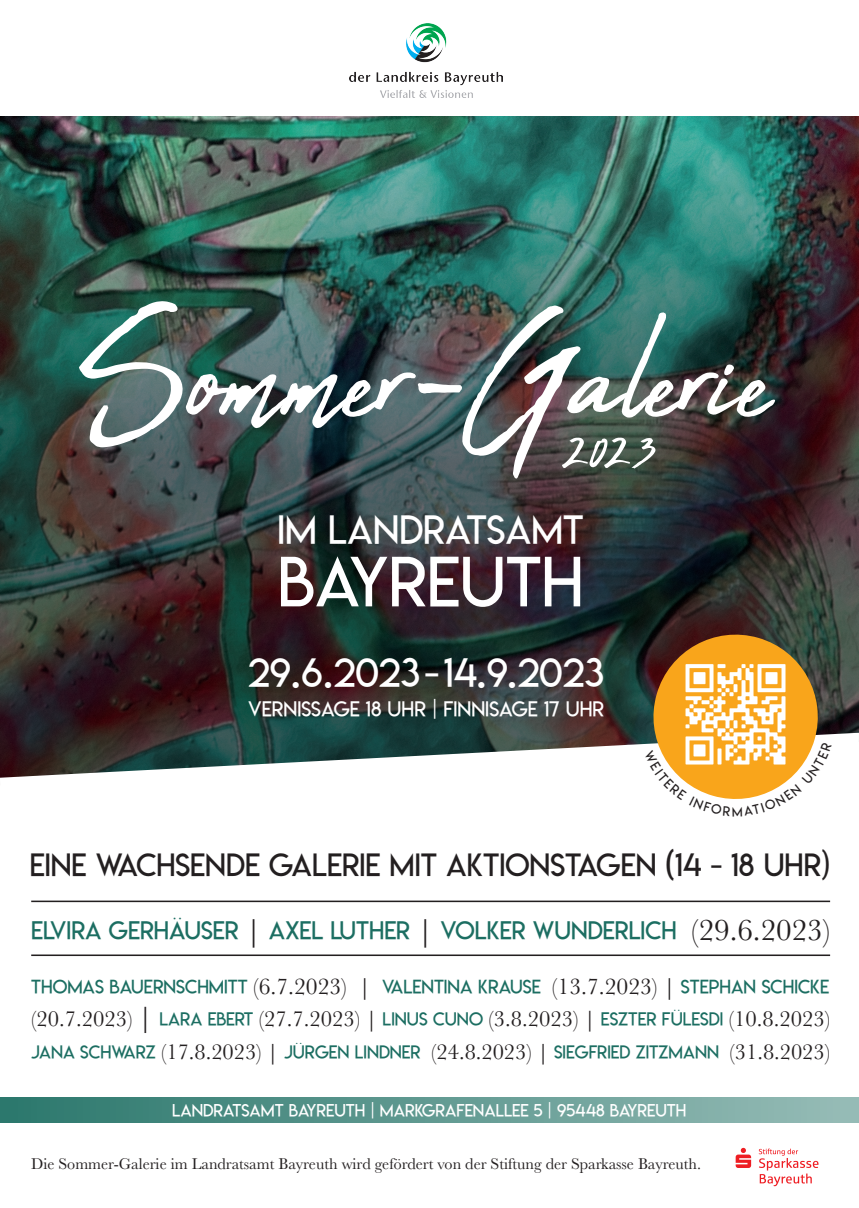
<style>
.page{position:relative;width:859px;height:1208px;background:#fff}
.page>*{position:absolute;margin:0;border:0;box-sizing:border-box;transform-origin:0 0}
.t1{font:189.3px "Abuget";color:#fff}
.t2{font:81.8px "Abuget";color:#fff}
.t3{font:68.3px "Lemon Milklight";color:#fff}
.t4{font:39.2px "Lemon Milklight";color:#fff}
.t5{font:31.1px "Lemon Milklight";color:#231f20}
.t6{font:24.8px "Lemon Milklight";color:#1c6e62}
.t7{font:22.6px "Baskerville";color:#231f20}
.t8{font:20.7px "Lemon Milklight";color:#fff}
.t9{font:18.9px "Lemon Milklight";color:#1c6e62}
.t10{font:18px "Lemon Milklight";color:#1c6e62}
.t11{font:17.1px "Lemon Milklight";color:#fff}
.t12{font:16.1px "Baskerville";color:#231f20}
.s1{font-family:"Baskerville";font-size:31px;color:#231f20}
.s2{font-family:"Baskerville";font-size:23.6px;color:#231f20}
.s3{font-size:28.6px}
.s4{font-family:"Lemon Milklight";font-size:18.1px;color:#1c6e62}
.s5{font-family:"Baskerville";font-size:22.4px;color:#231f20}
</style>
<div class="page">
<img style="left:0;top:116px;width:859px;height:616px">
<img style="left:350px;top:23px;width:153px;height:75px">
<svg style="left:0;top:732px;width:859px;height:391px"></svg>
<div style="left:0;top:1097px;width:859px;height:25px;background:linear-gradient(to right,#2b776c,#97bcb7)"></div>
<hr style="left:31px;top:954px;width:799px;height:2px;background:#231f20">
<hr style="left:31px;top:900px;width:799px;height:2px;background:#231f20">
<svg style="left:736px;top:1147px;width:15px;height:21px"></svg>
<svg style="left:759px;top:1148px;width:59px;height:38px"></svg>
<svg style="left:644px;top:625px;width:188px;height:191px"></svg>
<p class="t1" style="left:79px;top:271px;width:695px">Sommer-Galerie</p>
<p class="t2" style="left:562px;top:403px;width:96px">2023</p>
<p class="t4" style="left:278px;top:506px;width:308px">IM LANDRATSAMT</p>
<p class="t3" style="left:278px;top:540px;width:307px">BAYREUTH</p>
<p class="t4" style="left:248px;top:649px;width:357px">29.6.2023-14.9.2023</p>
<p class="t8" style="left:248px;top:696px;width:357px">VERNISSAGE 18 UHR | FINNISAGE 17 UHR</p>
<p class="t5" style="left:30px;top:845px;width:802px">EINE WACHSENDE GALERIE MIT AKTIONSTAGEN (14 - 18 UHR)</p>
<p class="t6" style="left:31px;top:915px;width:800px">ELVIRA GERHÄUSER <span class="s1">|</span> AXEL LUTHER <span class="s1">|</span> VOLKER WUNDERLICH <span class="s1">(29.6.2023)</span></p>
<p class="t9" style="left:31px;top:975px;width:799px">THOMAS BAUERNSCHMITT <span class="s2">(6.7.2023) |</span> VALENTINA KRAUSE <span class="s2">(13.7.2023) |</span> STEPHAN SCHICKE</p>
<p class="t7" style="left:31px;top:1004px;width:800px">(20.7.2023) <span class="s3">|</span> <span class="s4">LARA EBERT</span> (27.7.2023) | <span class="s4">LINUS CUNO</span> (3.8.2023) | <span class="s4">ESZTER FÜLESDI</span> (10.8.2023)</p>
<p class="t10" style="left:31px;top:1040px;width:800px">JANA SCHWARZ <span class="s5">(17.8.2023) |</span> JÜRGEN LINDNER <span class="s5">(24.8.2023) |</span> SIEGFRIED ZITZMANN <span class="s5">(31.8.2023)</span></p>
<p class="t11" style="left:172px;top:1099px;width:516px">LANDRATSAMT BAYREUTH | MARKGRAFENALLEE 5 | 95448 BAYREUTH</p>
<p class="t12" style="left:31px;top:1153px;width:671px">Die Sommer-Galerie im Landratsamt Bayreuth wird gefördert von der Stiftung der Sparkasse Bayreuth.</p>
</div>
